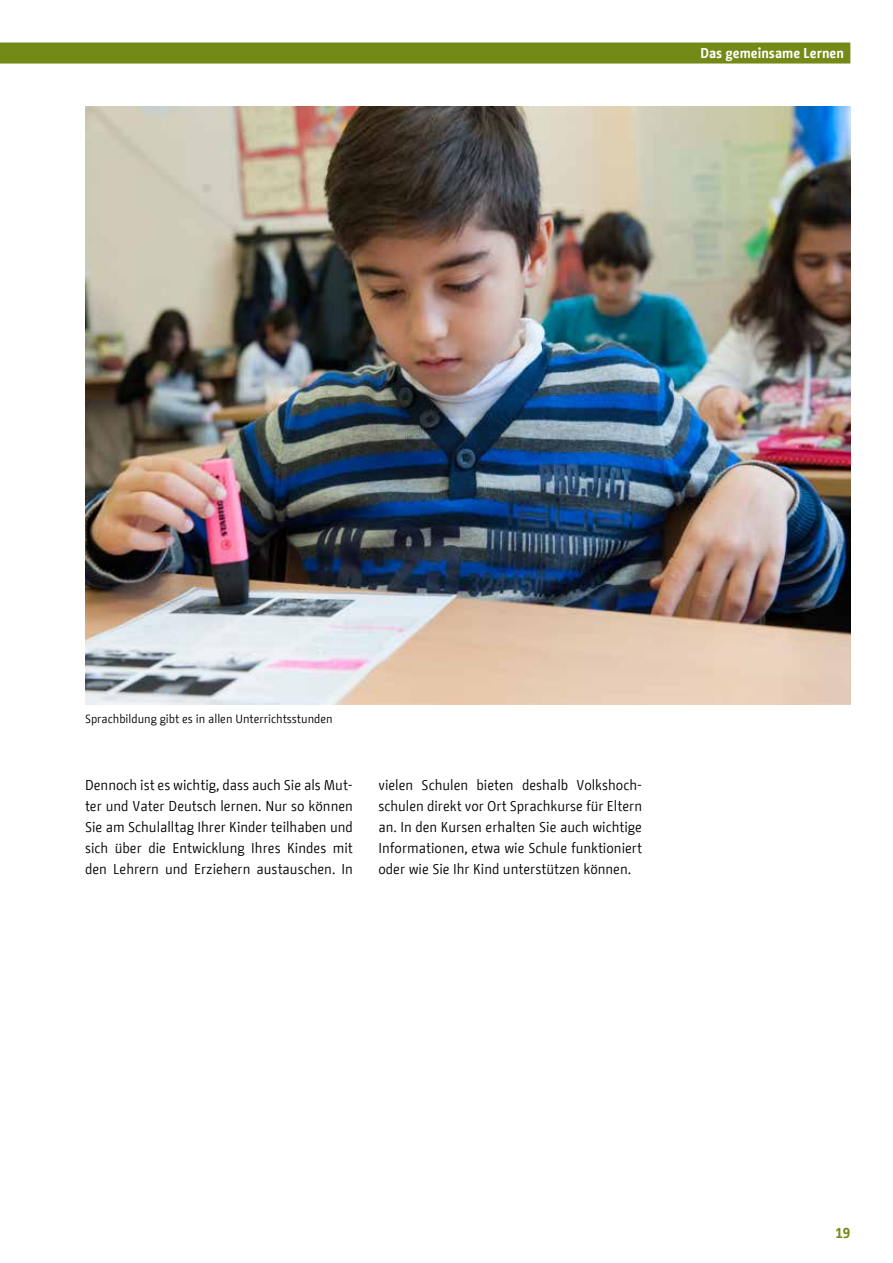
<style>
.page{position:relative;width:893px;height:1263px;background:#fff}
.page>*{position:absolute;margin:0;border:0;box-sizing:border-box;transform-origin:0 0}
.t1{font:14.25px/21px "BMF Change";color:#000;text-align:justify}
.t2{font:700 14.25px "BMF Change";color:#fff}
.t3{font:700 14.25px "BMF Change";color:#748a16}
.t4{font:12px "BMF Change";color:#000}
</style>
<div class="page">
<div style="left:10px;top:43px;width:830px;height:21px;background:#748a16"></div>
<img style="left:85px;top:106px;width:765px;height:598px">
<p class="t2" style="left:700px;top:43px;width:145px">Das gemeinsame Lernen</p>
<p class="t4" style="left:85px;top:710px;width:249px">Sprachbildung gibt es in allen Unterrichtsstunden</p>
<p class="t1" style="left:85px;top:775px;width:269px">Dennoch ist es wichtig, dass auch Sie als Mut&shy;ter und Vater Deutsch lernen. Nur so können Sie am Schulalltag Ihrer Kinder teilhaben und sich über die Entwicklung Ihres Kindes mit den Lehrern und Erziehern austauschen. In</p>
<p class="t1" style="left:378px;top:775px;width:265px">vielen Schulen bieten deshalb Volkshoch&shy;schulen direkt vor Ort Sprachkurse für Eltern an. In den Kursen erhalten Sie auch wichtige Informationen, etwa wie Schule funktioniert oder wie Sie Ihr Kind unterstützen können.</p>
<p class="t3" style="left:835px;top:1223px;width:16px">19</p>
</div>
